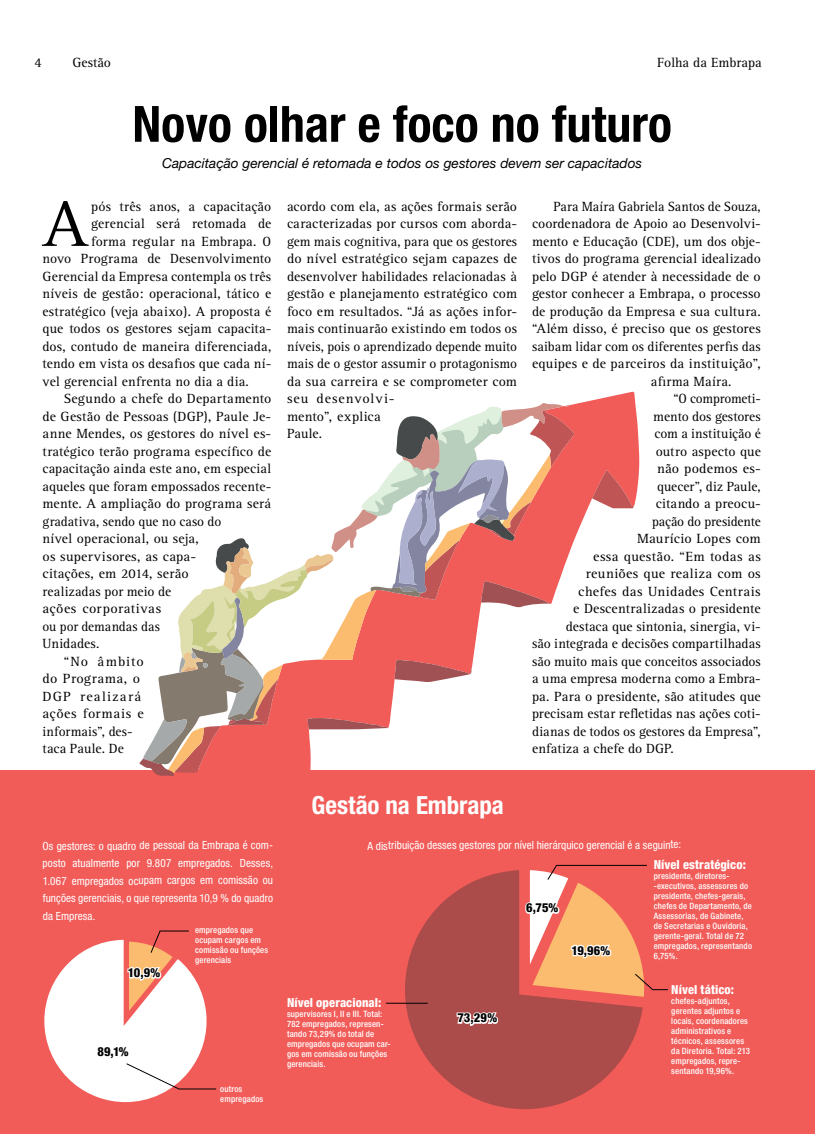
<style>
.page{position:relative;width:815px;height:1134px;background:#fff}
.page>*{position:absolute;margin:0;border:0;box-sizing:border-box;transform-origin:0 0}
.t1{font:66.25px "Rotis Serif";color:#000}
.t2{font:700 condensed 50px "Helvetica Neue LT Std";color:#000}
.t3{font:700 condensed 25px "Helvetica Neue LT Std";letter-spacing:-.005em;color:#fff}
.t4{font:13.75px/17.5px "Rotis Serif";letter-spacing:.01em;color:#000}
.t5{font:italic 13.75px "Helvetica Neue LT Std";color:#000}
.t6{font:13.75px "Rotis Serif";letter-spacing:.03em;color:#000}
.t7{font:13.75px "Rotis Serif";letter-spacing:-.01em;color:#000}
.t8{font:13.75px "Rotis Serif";letter-spacing:-.015em;color:#000}
.t9{font:13.75px "Rotis Serif";letter-spacing:.035em;color:#000}
.t10{font:13.75px "Rotis Serif";letter-spacing:.09em;color:#000}
.t11{font:13.75px "Rotis Serif";letter-spacing:.065em;color:#000}
.t12{font:800 condensed 12.5px "Helvetica Neue LT Std";letter-spacing:.005em;color:#fff}
.t13{font:800 condensed 12.5px "Helvetica Neue LT Std";letter-spacing:.005em;color:#000}
.t14{font:condensed 11.25px/17.6px "Helvetica Neue LT Std";color:#fff;text-align:justify}
.t15{font:500 condensed 8.75px/10px "Helvetica Neue LT Std";letter-spacing:.02em;color:#fff}
</style>
<div class="page">
<div style="left:0;top:771px;width:815px;height:363px;background:#f15c59"></div>
<svg style="left:402px;top:870px;width:241px;height:239px;fill:#ab4b4a"></svg>
<svg style="left:574px;top:392px;width:66px;height:379px"></svg>
<svg style="left:592px;top:469px;width:42px;height:39px;background:#d86361"></svg>
<svg style="left:139px;top:403px;width:435px;height:373px"></svg>
<svg style="left:455px;top:1008px;width:44px;height:19px"></svg>
<svg style="left:44px;top:930px;width:173px;height:172px"></svg>
<svg style="left:524px;top:865px;width:144px;height:132px"></svg>
<hr style="left:386px;top:1003px;width:42px;height:1px;background:#000">
<p class="t4" style="left:35px;top:54px;width:9px">4</p>
<p class="t4" style="left:72px;top:54px;width:40px">Gestão</p>
<p class="t4" style="left:657px;top:54px;width:106px">Folha da Embrapa</p>
<h2 class="t2" style="left:132px;top:94px;width:541px">Novo olhar e foco no futuro</h2>
<p class="t5" style="left:162px;top:155px;width:482px">Capacitação gerencial é retomada e todos os gestores devem ser capacitados</p>
<h1 class="t1" style="left:43px;top:186px;width:47px">A</h1>
<p class="t4" style="left:91px;top:198px;width:181px">pós três anos, a capacitação</p>
<p class="t4" style="left:91px;top:215px;width:181px">gerencial será retomada de</p>
<p class="t4" style="left:91px;top:233px;width:181px">forma regular na Embrapa. O</p>
<p class="t4" style="left:43px;top:250px;width:230px">novo Programa de Desenvolvimento</p>
<p class="t4" style="left:43px;top:268px;width:230px">Gerencial da Empresa contempla os três</p>
<p class="t4" style="left:43px;top:285px;width:230px">níveis de gestão: operacional, tático e</p>
<p class="t4" style="left:43px;top:303px;width:230px">estratégico (veja abaixo). A proposta é</p>
<p class="t4" style="left:43px;top:320px;width:230px">que todos os gestores sejam capacita-</p>
<p class="t4" style="left:43px;top:338px;width:230px">dos, contudo de maneira diferenciada,</p>
<p class="t4" style="left:43px;top:356px;width:230px">tendo em vista os desafios que cada ní-</p>
<p class="t4" style="left:43px;top:373px;width:208px">vel gerencial enfrenta no dia a dia.</p>
<p class="t4" style="left:64px;top:390px;width:209px">Segundo a chefe do Departamento</p>
<p class="t4" style="left:43px;top:408px;width:230px">de Gestão de Pessoas (DGP), Paule Je-</p>
<p class="t4" style="left:43px;top:425px;width:230px">anne Mendes, os gestores do nível es-</p>
<p class="t4" style="left:43px;top:443px;width:230px">tratégico terão programa específico de</p>
<p class="t4" style="left:43px;top:460px;width:230px">capacitação ainda este ano, em especial</p>
<p class="t4" style="left:43px;top:478px;width:230px">aqueles que foram empossados recente-</p>
<p class="t4" style="left:43px;top:495px;width:230px">mente. A ampliação do programa será</p>
<p class="t4" style="left:43px;top:513px;width:180px">gradativa, sendo que no caso do</p>
<p class="t4" style="left:43px;top:530px;width:158px">nível operacional, ou seja,</p>
<p class="t4" style="left:43px;top:548px;width:155px">os supervisores, as capa-</p>
<p class="t4" style="left:43px;top:565px;width:148px">citações, em 2014, serão</p>
<p class="t4" style="left:43px;top:583px;width:130px">realizadas por meio de</p>
<p class="t6" style="left:43px;top:601px;width:120px">ações corporativas</p>
<p class="t4" style="left:43px;top:618px;width:119px">ou por demandas das</p>
<p class="t4" style="left:43px;top:635px;width:59px">Unidades.</p>
<p class="t11" style="left:64px;top:653px;width:81px">“No âmbito</p>
<p class="t6" style="left:43px;top:671px;width:99px">do Programa, o</p>
<p class="t10" style="left:43px;top:688px;width:100px">DGP realizará</p>
<p class="t9" style="left:43px;top:706px;width:103px">ações formais e</p>
<p class="t4" style="left:43px;top:723px;width:92px">informais”, des-</p>
<p class="t4" style="left:43px;top:740px;width:83px">taca Paule. De</p>
<p class="t4" style="left:287px;top:198px;width:232px">acordo com ela, as ações formais serão caracterizadas por cursos com aborda&shy;gem mais cognitiva, para que os gestores do nível estratégico sejam capazes de desenvolver habilidades relacionadas à gestão e planejamento estratégico com foco em resultados. “Já as ações infor&shy;mais continuarão existindo em todos os níveis, pois o aprendizado depende muito mais de o gestor assumir o protagonismo da sua carreira e se comprometer com seu desenvolvi-<br>mento”, explica<br>Paule.</p>
<p class="t4" style="left:553px;top:198px;width:209px">Para Maíra Gabriela Santos de Souza,</p>
<p class="t4" style="left:532px;top:215px;width:230px">coordenadora de Apoio ao Desenvolvi-</p>
<p class="t4" style="left:532px;top:233px;width:230px">mento e Educação (CDE), um dos obje-</p>
<p class="t4" style="left:532px;top:250px;width:230px">tivos do programa gerencial idealizado</p>
<p class="t4" style="left:532px;top:268px;width:230px">pelo DGP é atender à necessidade de o</p>
<p class="t4" style="left:532px;top:285px;width:230px">gestor conhecer a Embrapa, o processo</p>
<p class="t4" style="left:532px;top:303px;width:230px">de produção da Empresa e sua cultura.</p>
<p class="t4" style="left:532px;top:320px;width:230px">“Além disso, é preciso que os gestores</p>
<p class="t4" style="left:532px;top:338px;width:230px">saibam lidar com os diferentes perfis das</p>
<p class="t4" style="left:532px;top:355px;width:230px">equipes e de parceiros da instituição”,</p>
<p class="t4" style="left:651px;top:373px;width:82px">afirma Maíra.</p>
<p class="t7" style="left:673px;top:391px;width:89px">“O comprometi-</p>
<p class="t7" style="left:653px;top:408px;width:109px">mento dos gestores</p>
<p class="t4" style="left:655px;top:425px;width:108px">com a instituição é</p>
<p class="t4" style="left:656px;top:443px;width:107px">outro aspecto que</p>
<p class="t4" style="left:657px;top:460px;width:105px">não podemos es-</p>
<p class="t4" style="left:657px;top:478px;width:105px">quecer”, diz Paule,</p>
<p class="t4" style="left:656px;top:495px;width:107px">citando a preocu-</p>
<p class="t8" style="left:652px;top:513px;width:110px">pação do presidente</p>
<p class="t4" style="left:637px;top:530px;width:125px">Maurício Lopes com</p>
<p class="t4" style="left:593px;top:548px;width:169px">essa questão. “Em todas as</p>
<p class="t4" style="left:586px;top:565px;width:176px">reuniões que realiza com os</p>
<p class="t4" style="left:578px;top:583px;width:184px">chefes das Unidades Centrais</p>
<p class="t4" style="left:573px;top:600px;width:189px">e Descentralizadas o presidente</p>
<p class="t4" style="left:566px;top:618px;width:197px">destaca que sintonia, sinergia, vi-</p>
<p class="t4" style="left:532px;top:635px;width:230px">são integrada e decisões compartilhadas</p>
<p class="t4" style="left:532px;top:653px;width:230px">são muito mais que conceitos associados</p>
<p class="t4" style="left:532px;top:670px;width:230px">a uma empresa moderna como a Embra-</p>
<p class="t4" style="left:532px;top:688px;width:230px">pa. Para o presidente, são atitudes que</p>
<p class="t4" style="left:532px;top:705px;width:230px">precisam estar refletidas nas ações coti-</p>
<p class="t4" style="left:532px;top:723px;width:230px">dianas de todos os gestores da Empresa”,</p>
<p class="t4" style="left:532px;top:740px;width:143px">enfatiza a chefe do DGP.</p>
<h3 class="t3" style="left:312px;top:790px;width:194px">Gestão na Embrapa</h3>
<p class="t14" style="left:43px;top:836px;width:232px">Os gestores: o quadro de pessoal da Embrapa é com&shy;posto atualmente por 9.807 empregados. Desses, 1.067 empregados ocupam cargos em comissão ou funções gerenciais, o que representa 10,9 % do quadro da Empresa.</p>
<p class="t14" style="left:367px;top:836px;width:315px">A distribuição desses gestores por nível hierárquico gerencial é a seguinte:</p>
<p class="t15" style="left:195px;top:925px;width:75px">empregados que ocupam cargos em comissão ou funções gerenciais</p>
<p class="t12" style="left:654px;top:857px;width:94px">Nível estratégico:</p>
<p class="t15" style="left:654px;top:871px;width:100px">presidente, diretores--executivos, assessores do presidente, chefes-gerais, chefes de Departamento, de<br>Assessorias, de Gabinete, de Secretarias e Ouvidoria, gerente-geral. Total de 72 empregados, representando<br>6,75%.</p>
<p class="t13" style="left:526px;top:900px;width:34px">6,75%</p>
<p class="t13" style="left:571px;top:943px;width:40px">19,96%</p>
<p class="t13" style="left:128px;top:965px;width:34px">10,9%</p>
<p class="t13" style="left:97px;top:1044px;width:33px">89,1%</p>
<p class="t15" style="left:220px;top:1083px;width:45px">outros empregados</p>
<p class="t12" style="left:287px;top:994px;width:96px">Nível operacional:</p>
<p class="t15" style="left:287px;top:1008px;width:105px">supervisores I, II e III. Total:<br>782 empregados, represen&shy;tando 73,29% do total de empregados que ocupam car&shy;gos em comissão ou funções gerenciais.</p>
<p class="t13" style="left:457px;top:1010px;width:41px">73,29%</p>
<p class="t12" style="left:671px;top:981px;width:64px">Nível tático:</p>
<p class="t15" style="left:671px;top:995px;width:80px">chefes-adjuntos, gerentes adjuntos e locais, coordenadores administrativos e técnicos, assessores da Diretoria. Total: 213 empregados, repre&shy;sentando 19,96%.</p>
</div>
